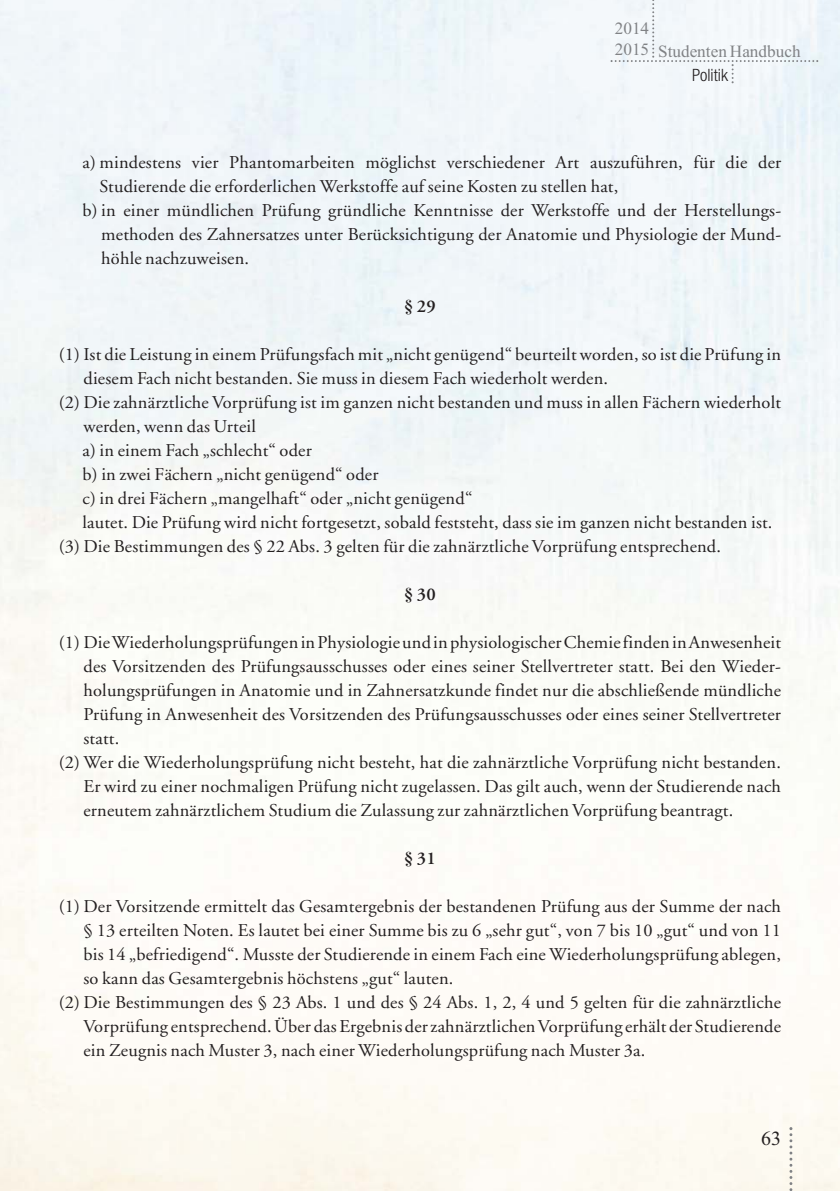
<style>
.page{position:relative;width:840px;height:1191px;background:#fff}
.page>*{position:absolute;margin:0;border:0;box-sizing:border-box;transform-origin:0 0}
.t1{font:20px "Times New Roman";color:#231f20}
.t2{font:18px "Adobe Garamond";letter-spacing:.01em;color:#231f20}
.t3{font:600 18px "Adobe Garamond";color:#231f20}
.t4{font:17.2px/20.6px "Times New Roman";color:#808285}
.t5{font:300 condensed 17px "Helvetica Neue";color:#231f20}
.s1{font-family:"Times";font-weight:700}
</style>
<div class="page">
<svg style="left:789px;top:1127px;width:3px;height:64px"></svg>
<div style="left:610px;top:0;width:207px;height:83px;background:#f3f8fb"></div>
<p class="t4" style="left:614px;top:18px;width:36px">2014<br>2015</p>
<p class="t4" style="left:657px;top:41px;width:144px">Studenten Handbuch</p>
<p class="t5" style="left:691px;top:69px;width:37px">Politik</p>
<p class="t2" style="left:82px;top:155px;width:699px">a) mindestens vier Phantomarbeiten möglichst verschiedener Art auszuführen, für die der</p>
<p class="t2" style="left:99px;top:179px;width:520px">Studierende die erforderlichen Werkstoffe auf seine Kosten zu stellen hat,</p>
<p class="t2" style="left:82px;top:203px;width:699px">b) in einer mündlichen Prüfung gründliche Kenntnisse der Werkstoffe und der Herstellungs -</p>
<p class="t2" style="left:101px;top:227px;width:681px">methoden des Zahnersatzes unter Berücksichtigung der Anatomie und Physiologie der Mund -</p>
<p class="t2" style="left:101px;top:251px;width:149px">höhle nachzu weisen.</p>
<p class="t3" style="left:404px;top:299px;width:33px"><span class="s1">§</span>29</p>
<p class="t2" style="left:59px;top:347px;width:723px">(1) Ist die Leistung in einem Prüfungsfach mit „nicht genügend“ beurteilt worden, so ist die Prüfung in</p>
<p class="t2" style="left:83px;top:371px;width:525px">diesem Fach nicht bestanden. Sie muss in diesem Fach wiederholt werden.</p>
<p class="t2" style="left:59px;top:395px;width:723px">(2) Die zahnärztliche Vorprüfung ist im ganzen nicht bestanden und muss in allen Fächern wiederholt</p>
<p class="t2" style="left:83px;top:419px;width:174px">werden, wenn das Urteil</p>
<p class="t2" style="left:82px;top:443px;width:230px">a) in einem Fach „schlecht“ oder</p>
<p class="t2" style="left:82px;top:467px;width:297px">b) in zwei Fächern „nicht genügend“ oder</p>
<p class="t2" style="left:82px;top:491px;width:391px">c) in drei Fächern „mangelhaft“ oder „nicht genügend“</p>
<p class="t2" style="left:82px;top:515px;width:691px">lautet. Die Prüfung wird nicht fortgesetzt, sobald feststeht, dass sie im ganzen nicht bestanden ist.</p>
<p class="t2" style="left:59px;top:539px;width:663px">(3) Die Bestimmungen des § 22 Abs. 3 gelten für die zahnärztliche Vorprüfung entsprechend.</p>
<p class="t3" style="left:404px;top:587px;width:33px"><span class="s1">§</span>30</p>
<p class="t2" style="left:59px;top:635px;width:723px">(1) Die Wiederholungsprüfungen in Physiologie und in physiologischer Chemie finden in Anwesenheit</p>
<p class="t2" style="left:83px;top:659px;width:698px">des Vorsitzenden des Prüfungsausschusses oder eines seiner Stellvertreter statt. Bei den Wieder -</p>
<p class="t2" style="left:83px;top:683px;width:698px">holungs prüfungen in Anatomie und in Zahnersatzkunde findet nur die abschließende mündliche</p>
<p class="t2" style="left:83px;top:707px;width:698px">Prüfung in Anwesenheit des Vorsitzenden des Prüfungsausschusses oder eines seiner Stellvertreter</p>
<p class="t2" style="left:83px;top:731px;width:37px">statt.</p>
<p class="t2" style="left:59px;top:755px;width:723px">(2) Wer die Wiederholungsprüfung nicht besteht, hat die zahnärztliche Vorprüfung nicht bestanden.</p>
<p class="t2" style="left:83px;top:779px;width:698px">Er wird zu einer nochmaligen Prüfung nicht zugelassen. Das gilt auch, wenn der Studierende nach</p>
<p class="t2" style="left:83px;top:803px;width:651px">erneutem zahnärztlichem Studium die Zulassung zur zahnärztlichen Vorprüfung beantragt.</p>
<p class="t3" style="left:404px;top:851px;width:33px"><span class="s1">§</span>31</p>
<p class="t2" style="left:59px;top:899px;width:723px">(1) Der Vorsitzende ermittelt das Gesamtergebnis der bestandenen Prüfung aus der Summe der nach</p>
<p class="t2" style="left:83px;top:923px;width:698px">§ 13 erteilten Noten. Es lautet bei einer Summe bis zu 6 „sehr gut“, von 7 bis 10 „gut“ und von 11</p>
<p class="t2" style="left:83px;top:947px;width:698px">bis 14 „befriedigend“. Musste der Studierende in einem Fach eine Wiederholungsprüfung ablegen,</p>
<p class="t2" style="left:83px;top:971px;width:371px">so kann das Gesamtergebnis höchstens „gut“ lauten.</p>
<p class="t2" style="left:59px;top:995px;width:723px">(2) Die Bestimmungen des § 23 Abs. 1 und des § 24 Abs. 1, 2, 4 und 5 gelten für die zahnärztliche</p>
<p class="t2" style="left:83px;top:1019px;width:698px">Vorprüfung entsprechend. Über das Ergebnis der zahnärztlichen Vorprüfung erhält der Studierende</p>
<p class="t2" style="left:83px;top:1043px;width:563px">ein Zeugnis nach Muster 3, nach einer Wiederholungsprüfung nach Muster 3a.</p>
<p class="t1" style="left:760px;top:1126px;width:21px">63</p>
</div>
